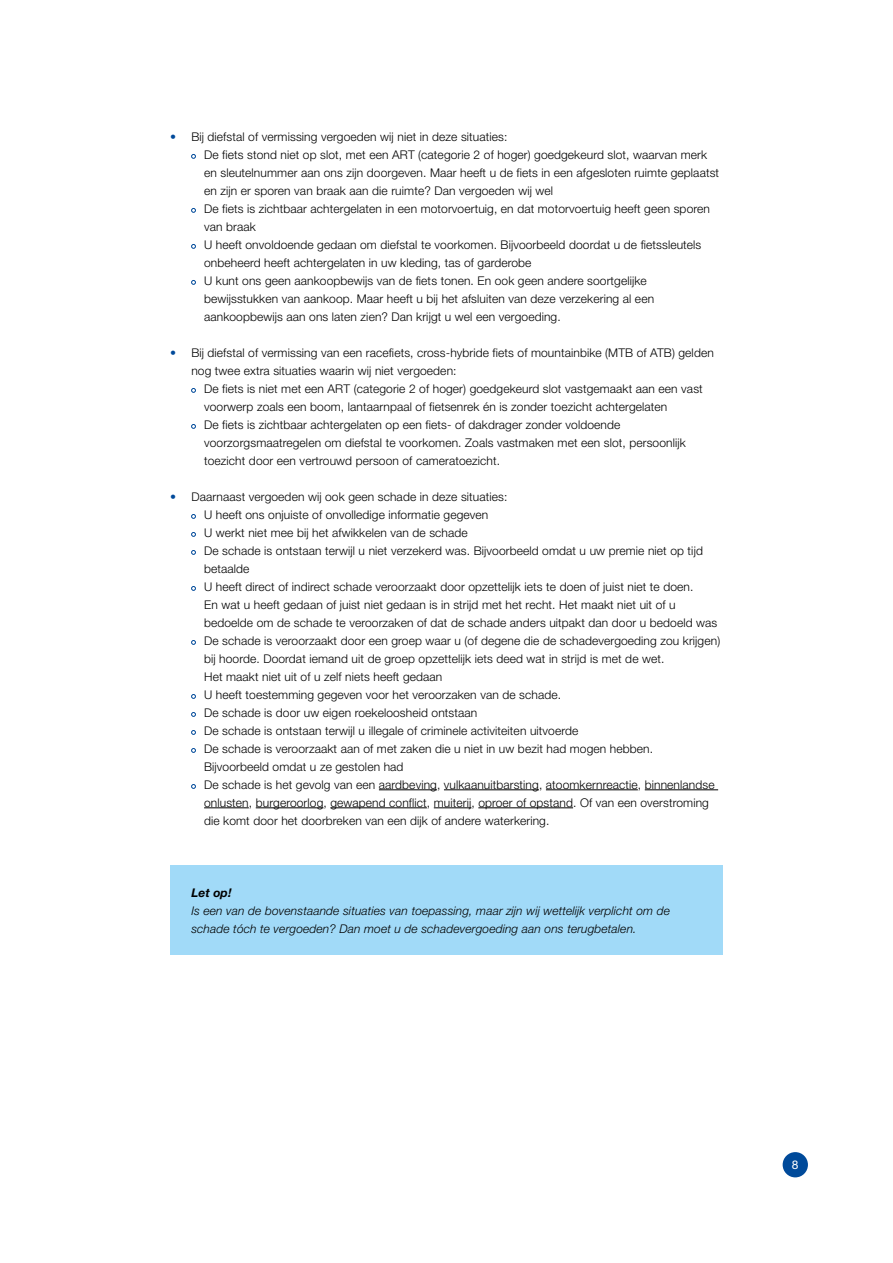
<style>
.page{position:relative;width:893px;height:1263px;background:#fff}
.page>*{position:absolute;margin:0;border:0;box-sizing:border-box;transform-origin:0 0}
.t1{font:300 12px/18px "Helvetica Neue LT Std";letter-spacing:.01em;color:#000}
.t2{font:italic 300 12px/18px "Helvetica Neue LT Std";letter-spacing:.01em;color:#000}
.t3{font:italic 700 12px "Helvetica Neue LT Std";color:#000}
.t4{font:12px "Helvetica Neue LT Std";color:#fff}
.s1{color:#004a9a}
</style>
<div class="page">
<div style="left:783px;top:1152px;width:25px;height:25px;background:#004a9a;border-radius:50%"></div>
<div style="left:170px;top:865px;width:553px;height:89px;background:#a1daf8"></div>
<hr style="left:379px;top:789px;width:58px;height:1px;background:#000">
<hr style="left:444px;top:789px;width:95px;height:1px;background:#000">
<hr style="left:546px;top:789px;width:92px;height:1px;background:#000">
<hr style="left:645px;top:789px;width:73px;height:1px;background:#000">
<hr style="left:204px;top:807px;width:45px;height:1px;background:#000">
<hr style="left:256px;top:807px;width:67px;height:1px;background:#000">
<hr style="left:330px;top:807px;width:97px;height:1px;background:#000">
<hr style="left:434px;top:807px;width:37px;height:1px;background:#000">
<hr style="left:478px;top:807px;width:95px;height:1px;background:#000">
<svg style="left:191px;top:154px;width:5px;height:5px"></svg>
<svg style="left:191px;top:208px;width:5px;height:5px"></svg>
<svg style="left:191px;top:244px;width:5px;height:5px"></svg>
<svg style="left:191px;top:280px;width:5px;height:5px"></svg>
<svg style="left:191px;top:388px;width:5px;height:5px"></svg>
<svg style="left:191px;top:424px;width:5px;height:5px"></svg>
<svg style="left:191px;top:514px;width:5px;height:5px"></svg>
<svg style="left:191px;top:532px;width:5px;height:5px"></svg>
<svg style="left:191px;top:550px;width:5px;height:5px"></svg>
<svg style="left:191px;top:586px;width:5px;height:5px"></svg>
<svg style="left:191px;top:640px;width:5px;height:5px"></svg>
<svg style="left:191px;top:694px;width:5px;height:5px"></svg>
<svg style="left:191px;top:712px;width:5px;height:5px"></svg>
<svg style="left:191px;top:730px;width:5px;height:5px"></svg>
<svg style="left:191px;top:748px;width:5px;height:5px"></svg>
<svg style="left:191px;top:784px;width:5px;height:5px"></svg>
<p class="t1" style="left:204px;top:127px;width:516px;text-indent:-34px"><span class="s1">•</span> Bij diefstal of vermissing vergoeden wij niet in deze situaties:<br>De fiets stond niet op slot, met een ART (categorie 2 of hoger) goedgekeurd slot, waarvan merk en sleutelnummer aan ons zijn doorgeven. Maar heeft u de fiets in een afgesloten ruimte geplaatst en zijn er sporen van braak aan die ruimte? Dan vergoeden wij wel<br>De fiets is zichtbaar achtergelaten in een motorvoertuig, en dat motorvoertuig heeft geen sporen van braak<br>U heeft onvoldoende gedaan om diefstal te voorkomen. Bijvoorbeeld doordat u de fietssleutels onbeheerd heeft achtergelaten in uw kleding, tas of garderobe<br>U kunt ons geen aankoopbewijs van de fiets tonen. En ook geen andere soortgelijke bewijsstukken van aankoop. Maar heeft u bij het afsluiten van deze verzekering al een aankoopbewijs aan ons laten zien? Dan krijgt u wel een vergoeding.</p>
<p class="t1" style="left:191px;top:343px;width:524px;text-indent:-21px"><span class="s1">•</span> Bij diefstal of vermissing van een racefiets, cross-hybride fiets of mountainbike (MTB of ATB) gelden nog twee extra situaties waarin wij niet vergoeden:</p>
<p class="t1" style="left:204px;top:379px;width:500px">De fiets is niet met een ART (categorie 2 of hoger) goedgekeurd slot vastgemaakt aan een vast voorwerp zoals een boom, lantaarnpaal of fietsenrek én is zonder toezicht achtergelaten<br>De fiets is zichtbaar achtergelaten op een fiets- of dakdrager zonder voldoende voorzorgsmaatregelen om diefstal te voorkomen. Zoals vastmaken met een slot, persoonlijk toezicht door een vertrouwd persoon of cameratoezicht.</p>
<p class="t1" style="left:204px;top:487px;width:518px;text-indent:-34px"><span class="s1">•</span> Daarnaast vergoeden wij ook geen schade in deze situaties:<br>U heeft ons onjuiste of onvolledige informatie gegeven<br>U werkt niet mee bij het afwikkelen van de schade<br>De schade is ontstaan terwijl u niet verzekerd was. Bijvoorbeeld omdat u uw premie niet op tijd betaalde<br>U heeft direct of indirect schade veroorzaakt door opzettelijk iets te doen of juist niet te doen.<br>En wat u heeft gedaan of juist niet gedaan is in strijd met het recht. Het maakt niet uit of u bedoelde om de schade te veroorzaken of dat de schade anders uitpakt dan door u bedoeld was De schade is veroorzaakt door een groep waar u (of degene die de schadevergoeding zou krijgen) bij hoorde. Doordat iemand uit de groep opzettelijk iets deed wat in strijd is met de wet.<br>Het maakt niet uit of u zelf niets heeft gedaan<br>U heeft toestemming gegeven voor het veroorzaken van de schade.<br>De schade is door uw eigen roekeloosheid ontstaan<br>De schade is ontstaan terwijl u illegale of criminele activiteiten uitvoerde<br>De schade is veroorzaakt aan of met zaken die u niet in uw bezit had mogen hebben.<br>Bijvoorbeeld omdat u ze gestolen had<br>De schade is het gevolg van een aardbeving, vulkaanuitbarsting, atoomkernreactie, binnenlandse onlusten, burgeroorlog, gewapend conflict, muiterij, oproer of opstand. Of van een overstroming die komt door het doorbreken van een dijk of andere waterkering.</p>
<p class="t3" style="left:191px;top:885px;width:42px">Let op!</p>
<p class="t2" style="left:191px;top:901px;width:480px">Is een van de bovenstaande situaties van toepassing, maar zijn wij wettelijk verplicht om de schade tóch te vergoeden? Dan moet u de schadevergoeding aan ons terugbetalen.</p>
<p class="t4" style="left:792px;top:1157px;width:8px">8</p>
</div>
